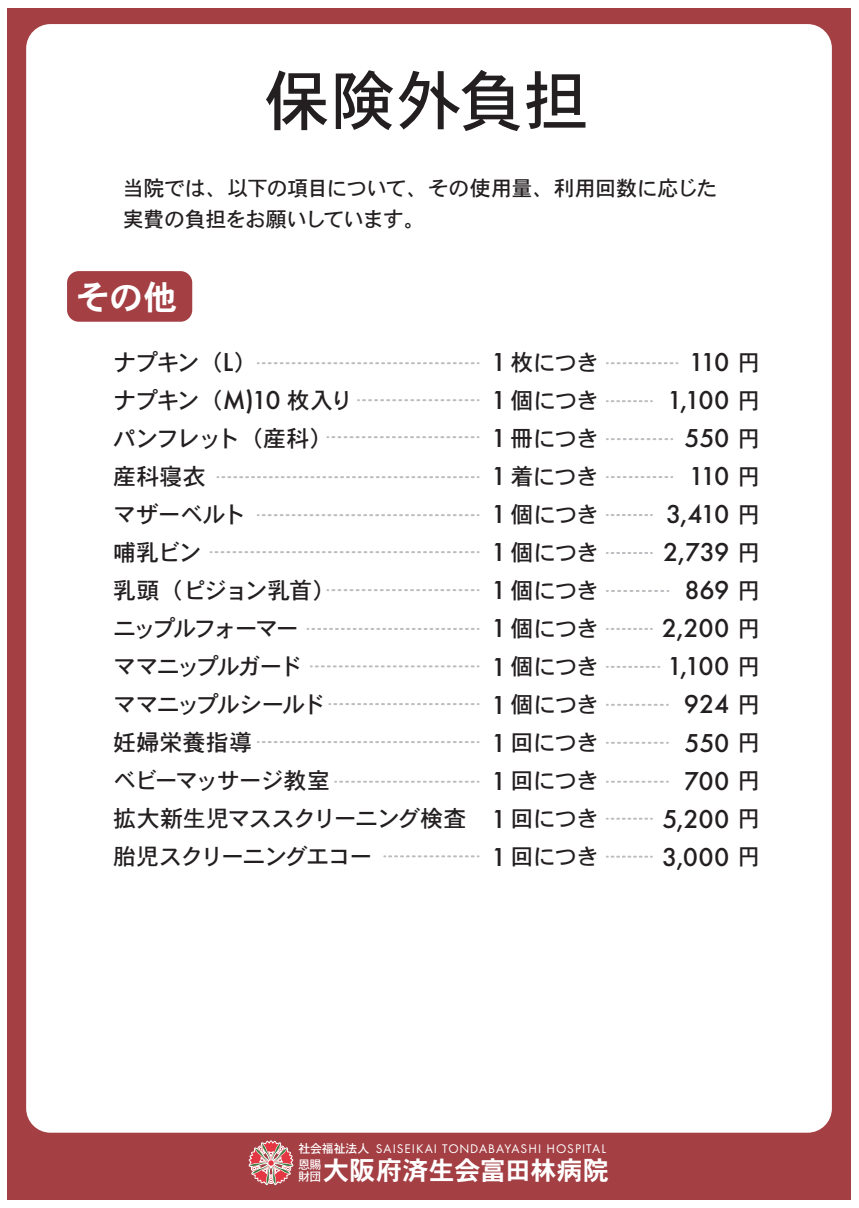
<style>
.page{position:relative;width:859px;height:1208px;background:#fff}
.page>*{position:absolute;margin:0;border:0;box-sizing:border-box;transform-origin:0 0}
.t1{font:65.7px "Heisei Kaku Go Std W5";letter-spacing:-.01em;color:#231f20}
.t2{font:34px "Heisei Kaku Go Std W7";color:#fff}
.t3{font:500 26.9px/38px "Futura PT";letter-spacing:-.015em;color:#231f20;text-align:right}
.t4{font:26px "Heisei Kaku Go Std W7";letter-spacing:.005em;color:#fff}
.t5{font:23px/38px "Heisei Kaku Go Std W5";letter-spacing:-.065em;color:#231f20}
.t6{font:23px/38px "Heisei Kaku Go Std W5";letter-spacing:-.045em;color:#231f20;text-align:justify}
.t7{font:21px/31px "Heisei Kaku Go Std W5";letter-spacing:-.03em;color:#231f20}
.t8{font:13px "Futura PT";letter-spacing:.075em;color:#fff}
.t9{font:12px/12.5px "Heisei Kaku Go Std W5";letter-spacing:-.02em;color:#fff}
.s1{font-family:"Futura PT";font-weight:500;font-size:26.9px}
</style>
<div class="page">
<div style="left:8px;top:8px;width:843px;height:1192px;background:#a43f44"></div>
<div style="left:26px;top:24px;width:806px;height:1108px;background:#fff;border-radius:24px"></div>
<div style="left:67px;top:271px;width:125px;height:51px;background:#a43f44;border-radius:12px"></div>
<svg style="left:248px;top:1140px;width:46px;height:46px"></svg>
<svg style="left:258px;top:362px;width:221px;height:2px"></svg>
<svg style="left:358px;top:399px;width:121px;height:2px"></svg>
<svg style="left:327px;top:436px;width:152px;height:2px"></svg>
<svg style="left:217px;top:476px;width:262px;height:2px"></svg>
<svg style="left:258px;top:514px;width:221px;height:2px"></svg>
<svg style="left:211px;top:551px;width:268px;height:2px"></svg>
<svg style="left:327px;top:589px;width:152px;height:2px"></svg>
<svg style="left:307px;top:628px;width:172px;height:2px"></svg>
<svg style="left:311px;top:665px;width:168px;height:2px"></svg>
<svg style="left:329px;top:703px;width:150px;height:2px"></svg>
<svg style="left:258px;top:741px;width:221px;height:2px"></svg>
<svg style="left:335px;top:780px;width:144px;height:2px"></svg>
<svg style="left:384px;top:855px;width:95px;height:2px"></svg>
<svg style="left:607px;top:362px;width:70px;height:2px"></svg>
<svg style="left:607px;top:400px;width:45px;height:2px"></svg>
<svg style="left:607px;top:438px;width:65px;height:2px"></svg>
<svg style="left:607px;top:476px;width:65px;height:2px"></svg>
<svg style="left:607px;top:514px;width:45px;height:2px"></svg>
<svg style="left:607px;top:552px;width:45px;height:2px"></svg>
<svg style="left:607px;top:590px;width:61px;height:2px"></svg>
<svg style="left:607px;top:628px;width:45px;height:2px"></svg>
<svg style="left:607px;top:666px;width:52px;height:2px"></svg>
<svg style="left:607px;top:704px;width:61px;height:2px"></svg>
<svg style="left:607px;top:742px;width:61px;height:2px"></svg>
<svg style="left:607px;top:780px;width:61px;height:2px"></svg>
<svg style="left:607px;top:817px;width:45px;height:2px"></svg>
<svg style="left:607px;top:855px;width:45px;height:2px"></svg>
<h1 class="t1" style="left:264px;top:61px;width:326px">保険外負担</h1>
<p class="t7" style="left:123px;top:173px;width:596px">当院では、以下の項目について、その使用量、利用回数に応じた実費の負担をお願いしています。</p>
<h2 class="t2" style="left:76px;top:277px;width:103px">その他</h2>
<p class="t5" style="left:113px;top:343px;width:355px">ナプキン（<span class="s1">L</span>）<br>ナプキン（<span class="s1">M)10</span> 枚入り<br>パンフレット（産科）<br>産科寝衣<br>マザーベルト<br>哺乳ビン<br>乳頭（ピジョン乳首）<br>ニップルフォーマー<br>ママニップルガード<br>ママニップルシールド<br>妊婦栄養指導<br>ベビーマッサージ教室<br>拡大新生児マススクリーニング検査胎児スクリーニングエコー</p>
<p class="t6" style="left:491px;top:343px;width:110px"><span class="s1">1</span> 枚につき<span class="s1">1</span> 個につき<span class="s1">1</span> 冊につき<span class="s1">1</span> 着につき<span class="s1">1</span> 個につき<span class="s1">1</span> 個につき<span class="s1">1</span> 個につき<span class="s1">1</span> 個につき<span class="s1">1</span> 個につき<span class="s1">1</span> 個につき<span class="s1">1</span> 回につき<span class="s1">1</span> 回につき<span class="s1">1</span> 回につき<span class="s1">1</span> 回につき</p>
<p class="t3" style="left:662px;top:343px;width:69px">110<br>1,100<br>550<br>110<br>3,410<br>2,739<br>869<br>2,200<br>1,100<br>924<br>550<br>700<br>5,200<br>3,000</p>
<p class="t6" style="left:737px;top:343px;width:24px">円円円円円円円円円円円円円円</p>
<p class="t9" style="left:298px;top:1142px;width:73px">社会福祉法人</p>
<p class="t4" style="left:323px;top:1154px;width:287px">大阪府済生会富田林病院</p>
<p class="t8" style="left:376px;top:1141px;width:232px">SAISEIKAI TONDABAYASHI HOSPITAL</p>
<p class="t9" style="left:298px;top:1158px;width:25px">恩賜財団</p>
</div>
